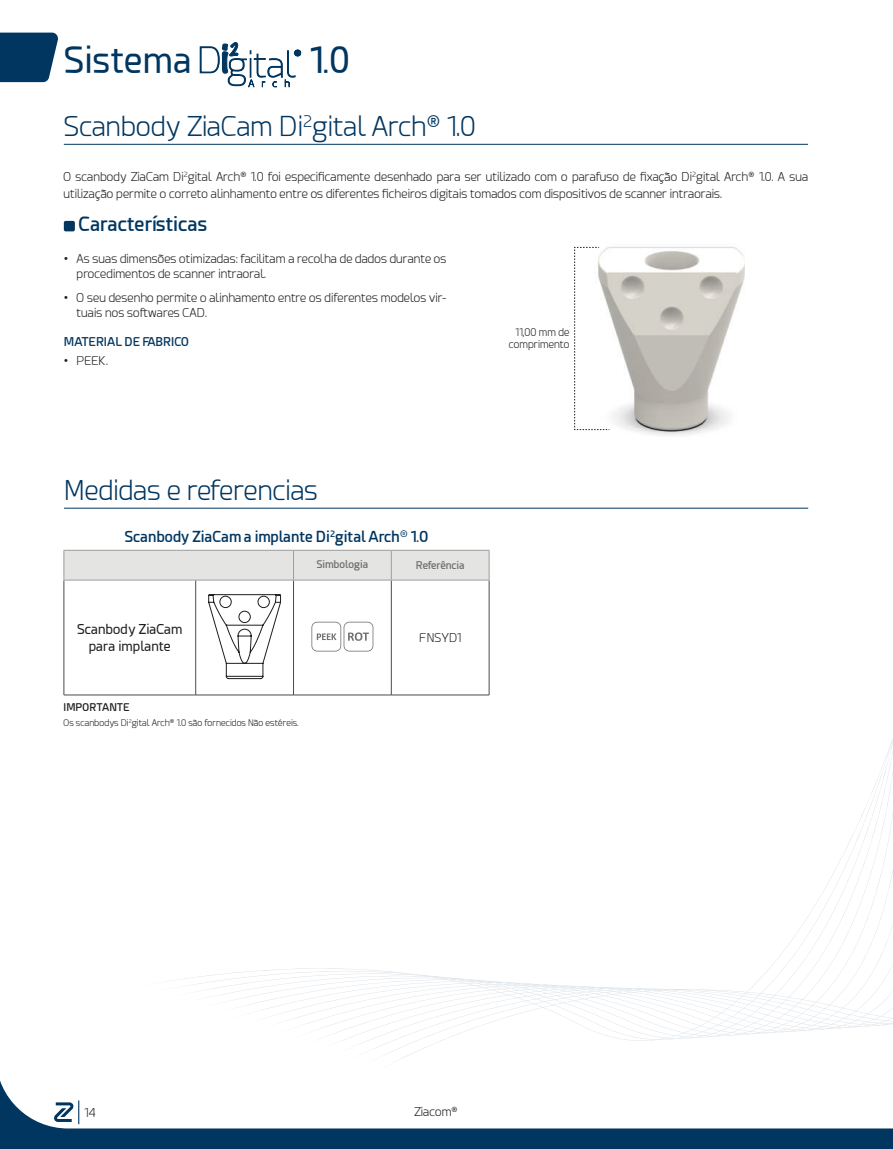
<style>
.page{position:relative;width:893px;height:1149px;background:#fff}
.page>*{position:absolute;margin:0;border:0;box-sizing:border-box;transform-origin:0 0}
.t1{font:36px "Esphimere";color:#003660}
.t2{font:300 27px "Esphimere";color:#003660}
.t3{font:600 19.5px "Esphimere";color:#003660}
.t4{font:600 15px "Esphimere";color:#003660}
.t5{font:13.5px/16.5px "Esphimere";color:#1d1d1b;text-align:center}
.t6{font:300 12px/15px "Esphimere";color:#1d1d1b}
.t7{font:600 12px "Esphimere";color:#003660}
.t8{font:300 10.5px/12px "Esphimere";color:#1d1d1b;text-align:right}
.t9{font:600 10.5px "Esphimere";color:#70706f}
.t10{font:600 10.5px "Esphimere";color:#1d1d1b}
.t11{font:300 9px "Esphimere";color:#1d1d1b}
</style>
<div class="page">
<svg style="left:0;top:1084px;width:893px;height:64px"></svg>
<svg style="left:54px;top:1100px;width:25px;height:23px"></svg>
<svg style="left:0;top:33px;width:58px;height:49px"></svg>
<img style="left:578px;top:246px;width:167px;height:190px">
<svg style="left:574px;top:247px;width:36px;height:183px"></svg>
<hr style="left:64px;top:144px;width:744px;height:1px;background:#003660">
<div style="left:64px;top:221px;width:11px;height:10px;background:#003660;border-radius:2px"></div>
<svg style="left:200px;top:42px;width:101px;height:45px"></svg>
<hr style="left:64px;top:507px;width:744px;height:1px;background:#003660">
<hr style="left:64px;top:694px;width:132px;height:1px;background:#4b4b4a">
<hr style="left:196px;top:694px;width:97px;height:1px;background:#4b4b4a">
<hr style="left:293px;top:694px;width:98px;height:1px;background:#4b4b4a">
<hr style="left:391px;top:694px;width:98px;height:1px;background:#4b4b4a">
<hr style="left:64px;top:580px;width:1px;height:114px;background:#4b4b4a">
<hr style="left:195px;top:580px;width:1px;height:114px;background:#4b4b4a">
<hr style="left:293px;top:580px;width:1px;height:114px;background:#4b4b4a">
<hr style="left:391px;top:580px;width:1px;height:114px;background:#4b4b4a">
<hr style="left:489px;top:580px;width:1px;height:114px;background:#4b4b4a">
<hr style="left:64px;top:549px;width:132px;height:1px;background:#9d9d9d">
<hr style="left:196px;top:549px;width:97px;height:1px;background:#9d9d9d">
<hr style="left:293px;top:549px;width:98px;height:1px;background:#9d9d9d">
<hr style="left:391px;top:549px;width:98px;height:1px;background:#9d9d9d">
<div style="left:64px;top:550px;width:426px;height:30px;background:#e4e4e3"></div>
<hr style="left:64px;top:579px;width:132px;height:1px;background:#9d9d9d">
<hr style="left:196px;top:579px;width:97px;height:1px;background:#9d9d9d">
<hr style="left:293px;top:579px;width:98px;height:1px;background:#9d9d9d">
<hr style="left:391px;top:579px;width:98px;height:1px;background:#9d9d9d">
<svg style="left:208px;top:594px;width:73px;height:84px"></svg>
<svg style="left:311px;top:621px;width:62px;height:30px"></svg>
<svg style="left:171px;top:738px;width:722px;height:308px"></svg>
<h1 class="t1" style="left:64px;top:40px;width:130px">Sistema</h1>
<h1 class="t1" style="left:309px;top:40px;width:43px">1.0</h1>
<h2 class="t2" style="left:64px;top:111px;width:414px">Scanbody ZiaCam Di<sup>2</sup>gital Arch<sup>®</sup> 1.0</h2>
<p class="t6" style="left:64px;top:169px;width:746px;line-height:16.5px">O scanbody ZiaCam Di<sup>2</sup>gital Arch<sup>®</sup> 1.0 foi especificamente desenhado para ser utilizado com o parafuso de fixação Di<sup>2</sup>gital Arch<sup>®</sup> 1.0. A sua utilização permite o correto alinhamento entre os diferentes ficheiros digitais tomados com dispositivos de scanner intraorais.</p>
<h3 class="t3" style="left:79px;top:212px;width:130px">Características</h3>
<p class="t6" style="left:77px;top:251px;width:371px;text-indent:-13px">• As suas dimensões otimizadas: facilitam a recolha de dados durante os procedimentos de scanner intraoral.</p>
<p class="t6" style="left:77px;top:290px;width:371px;text-indent:-13px">• O seu desenho permite o alinhamento entre os diferentes modelos vir&shy;tuais nos softwares CAD.</p>
<p class="t7" style="left:64px;top:334px;width:127px">MATERIAL DE FABRICO</p>
<p class="t6" style="left:64px;top:353px;width:46px">• PEEK.</p>
<p class="t8" style="left:509px;top:327px;width:62px">11,00 mm de comprimento</p>
<h2 class="t2" style="left:64px;top:475px;width:256px">Medidas e referencias</h2>
<p class="t4" style="left:124px;top:527px;width:306px">Scanbody ZiaCam a implante Di<sup>2</sup>gital Arch<sup>®</sup> 1.0</p>
<p class="t9" style="left:316px;top:557px;width:53px">Simbologia</p>
<p class="t9" style="left:416px;top:558px;width:50px">Referência</p>
<p class="t5" style="left:77px;top:621px;width:107px">Scanbody ZiaCam para implante</p>
<p class="t6" style="left:419px;top:630px;width:43px">FNSYD1</p>
<p class="t10" style="left:64px;top:700px;width:68px">IMPORTANTE</p>
<p class="t11" style="left:64px;top:717px;width:237px">Os scanbodys Di<sup>2</sup>gital Arch<sup>®</sup> 1.0 são fornecidos Não estéreis.</p>
<p class="t6" style="left:84px;top:1104px;width:13px">14</p>
<p class="t6" style="left:414px;top:1104px;width:45px">Ziacom<sup>®</sup></p>
</div>
